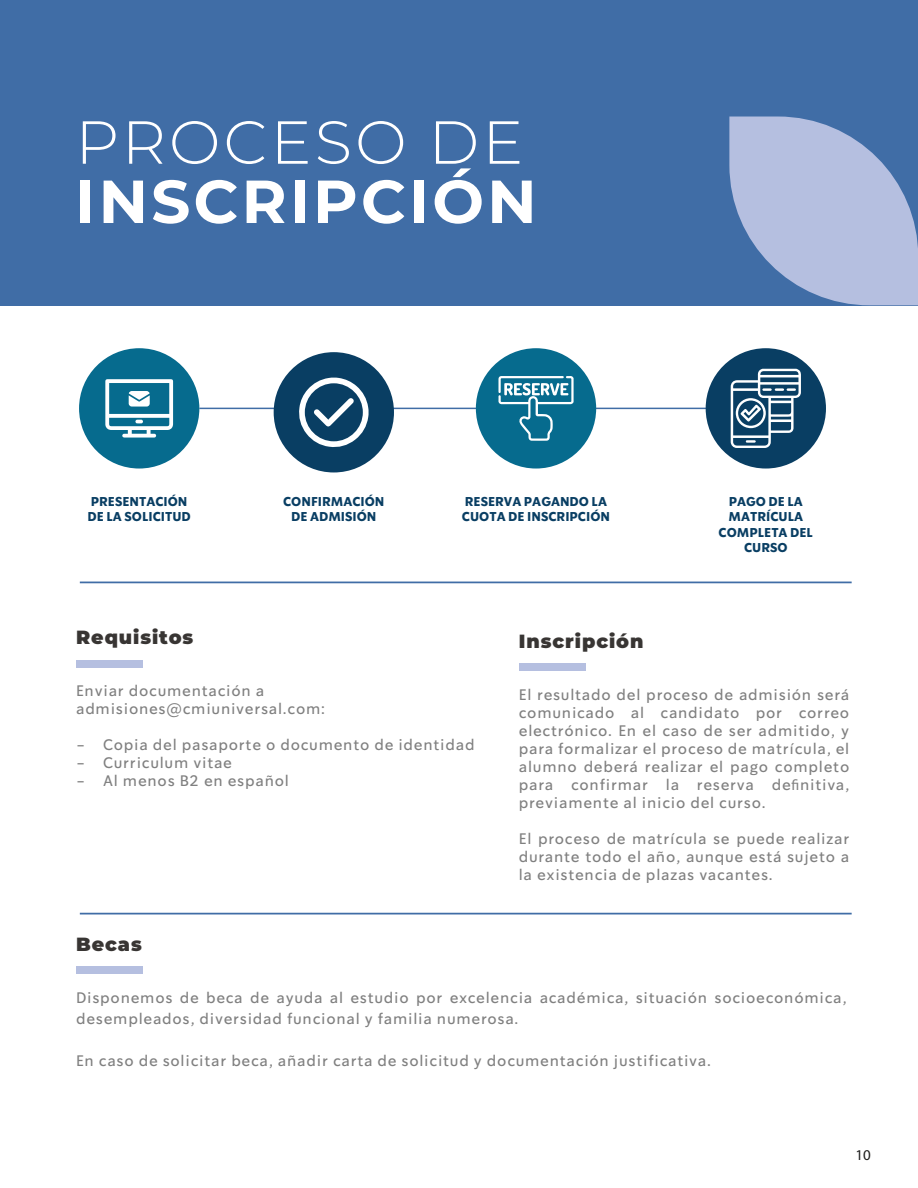
<style>
.page{position:relative;width:918px;height:1188px;background:#fff}
.page>*{position:absolute;margin:0;border:0;box-sizing:border-box;transform-origin:0 0}
.t1{font:700 60.6px "Montserrat";letter-spacing:.05em;color:#fff}
.t2{font:300 60.6px "Montserrat";letter-spacing:.05em;color:#fff}
.t3{font:900 19.05px "Montserrat";letter-spacing:.05em;color:#383533}
.t4{font:15px/18px "So Do Sans";letter-spacing:.05em;color:#808080}
.t5{font:15px "Myriad Pro";color:#1d1d1b}
.t6{font:700 12.6px/15.1px "So Do Sans";color:#093e63}
.s1{font-family:"Myriad Pro"}
</style>
<div class="page">
<hr style="left:199px;top:408px;width:567px;height:1px;background:#406da6">
<hr style="left:80px;top:913px;width:772px;height:1px;background:#406da6">
<div style="left:0;top:0;width:918px;height:306px;background:#406da6"></div>
<svg style="left:729px;top:117px;width:189px;height:188px"></svg>
<div style="left:79px;top:348px;width:120px;height:121px;background:#066b8e;border-radius:50%"></div>
<svg style="left:105px;top:379px;width:68px;height:59px"></svg>
<div style="left:706px;top:348px;width:120px;height:121px;background:#093e63;border-radius:50%"></div>
<svg style="left:731px;top:369px;width:70px;height:79px"></svg>
<div style="left:274px;top:352px;width:120px;height:120px;background:#093e63;border-radius:50%"></div>
<svg style="left:299px;top:378px;width:70px;height:69px"></svg>
<div style="left:476px;top:348px;width:120px;height:121px;background:#066b8e;border-radius:50%"></div>
<svg style="left:498px;top:376px;width:76px;height:65px"></svg>
<div style="left:76px;top:660px;width:66px;height:8px;background:#b5bfe0"></div>
<div style="left:519px;top:664px;width:66px;height:7px;background:#b5bfe0"></div>
<div style="left:76px;top:966px;width:66px;height:8px;background:#b5bfe0"></div>
<hr style="left:80px;top:582px;width:772px;height:1px;background:#406da6">
<h1 class="t2" style="left:75px;top:111px;width:450px">PROCESO DE</h1>
<h1 class="t1" style="left:75px;top:167px;width:463px">INSCRIPCIÓN</h1>
<p class="t6" style="left:87px;top:494px;width:105px">PRESENTACIÓN<br>DE LA SOLICITUD</p>
<p class="t6" style="left:283px;top:494px;width:103px;text-align:center">CONFIRMACIÓN<br>DE ADMISIÓN</p>
<p class="t6" style="left:462px;top:494px;width:150px">RESERVA PAGANDO LA<br>CUOTA DE INSCRIPCIÓN</p>
<p class="t6" style="left:719px;top:494px;width:96px;text-align:center">PAGO DE LA<br>MATRÍCULA<br>COMPLETA DEL<br>CURSO</p>
<p class="t3" style="left:76px;top:627px;width:119px">Requisitos</p>
<p class="t4" style="left:76px;top:683px;width:250px">Enviar documentación a admisiones@cmiuniversal.com:</p>
<p class="t4" style="left:76px;top:737px;width:400px">- Copia del pasaporte o documento de identidad</p>
<p class="t4" style="left:76px;top:755px;width:157px">- Curriculum vitae</p>
<p class="t4" style="left:76px;top:773px;width:214px">- Al menos B2 en español</p>
<p class="t3" style="left:76px;top:934px;width:67px">Becas</p>
<p class="t3" style="left:519px;top:631px;width:126px">Inscripción</p>
<p class="t4" style="left:519px;top:687px;width:332px;text-align:justify">El resultado del proceso de admisión será comunicado al candidato por correo electrónico. En el caso de ser admitido, y para formalizar el proceso de matrícula, el alumno deberá realizar el pago completo para confirmar la reserva de<span class="s1">fi</span>nitiva, previamente al inicio del curso.</p>
<p class="t4" style="left:519px;top:831px;width:332px;text-align:justify">El proceso de matrícula se puede realizar durante todo el año, aunque está sujeto a la existencia de plazas vacantes.</p>
<p class="t4" style="left:76px;top:988px;width:772px;line-height:21px">Disponemos de beca de ayuda al estudio por excelencia académica, situación socioeconómica, desempleados, diversidad funcional y familia numerosa.</p>
<p class="t4" style="left:76px;top:1053px;width:636px">En caso de solicitar beca, añadir carta de solicitud y documentación justificativa.</p>
<p class="t5" style="left:856px;top:1146px;width:17px">10</p>
</div>
